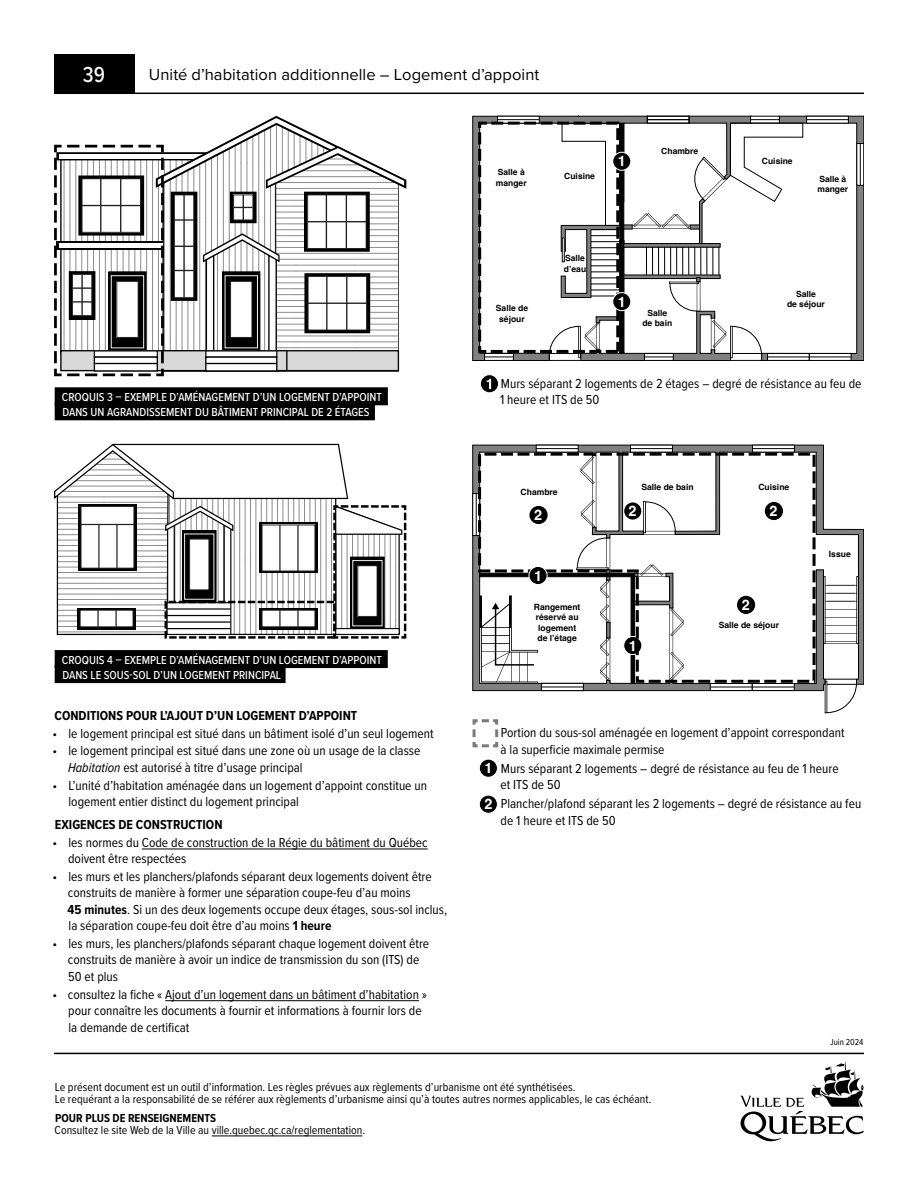
<style>
.page{position:relative;width:918px;height:1188px;background:#fff}
.page>*{position:absolute;margin:0;border:0;box-sizing:border-box;transform-origin:0 0}
.t1{font:500 22.5px "Proxima Nova Cond";color:#fff}
.t2{font:16.5px "Proxima Nova";letter-spacing:.005em;color:#000}
.t3{font:700 14.4px "Helvetica";color:#fff}
.t4{font:13.5px/16.5px "Proxima Nova Cond";color:#000}
.t5{font:700 13.5px "Proxima Nova Cond";color:#000}
.t6{font:12px/12px "Proxima Nova Cond";color:#000}
.t7{font:500 12px "Proxima Nova Cond";color:#fff}
.t8{font:700 12px "Proxima Nova Cond";color:#000}
.t9{font:9px "Proxima Nova Cond";color:#000}
.t10{font:700 8.55px/10.2px "Helvetica";color:#000}
.s1{font-style:italic}
.s2{font-weight:700}
</style>
<div class="page">
<svg style="left:740px;top:1061px;width:124px;height:80px"></svg>
<hr style="left:54px;top:1053px;width:810px;height:1px;background:#000">
<div style="left:54px;top:54px;width:81px;height:39px;background:#000"></div>
<hr style="left:54px;top:93px;width:810px;height:1px;background:#000">
<hr style="left:212px;top:1136px;width:150px;height:1px;background:#000">
<hr style="left:142px;top:849px;width:286px;height:1px;background:#000">
<hr style="left:165px;top:1000px;width:254px;height:1px;background:#000">
<div style="left:55px;top:387px;width:333px;height:18px;background:#000"></div>
<div style="left:55px;top:402px;width:320px;height:18px;background:#000"></div>
<svg style="left:54px;top:116px;width:352px;height:260px"></svg>
<svg style="left:480px;top:375px;width:19px;height:18px"></svg>
<div style="left:480px;top:374px;width:19px;height:19px;border:1px solid #fff;border-radius:50%"></div>
<svg style="left:487px;top:379px;width:4px;height:10px"></svg>
<svg style="left:473px;top:116px;width:391px;height:245px"></svg>
<div style="left:620px;top:240px;width:4px;height:114px;border:1px solid #000"></div>
<div style="left:620px;top:123px;width:4px;height:122px;border:1px solid #000"></div>
<div style="left:478px;top:122px;width:141px;height:231px;border:3px dashed #000"></div>
<div style="left:612px;top:152px;width:19px;height:19px;background:#000;border:1px solid #fff;border-radius:50%"></div>
<div style="left:612px;top:292px;width:19px;height:19px;background:#000;border:1px solid #fff;border-radius:50%"></div>
<div style="left:55px;top:650px;width:333px;height:18px;background:#000"></div>
<div style="left:55px;top:665px;width:231px;height:18px;background:#000"></div>
<svg style="left:54px;top:444px;width:352px;height:195px"></svg>
<div style="left:165px;top:601px;width:171px;height:38px;border:2px dashed #000"></div>
<svg style="left:472px;top:719px;width:27px;height:29px"></svg>
<div style="left:479px;top:759px;width:18px;height:18px;background:#000;border-radius:50%"></div>
<div style="left:479px;top:759px;width:19px;height:19px;border:1px solid #fff;border-radius:50%"></div>
<div style="left:479px;top:795px;width:18px;height:18px;background:#000;border-radius:50%"></div>
<div style="left:479px;top:795px;width:19px;height:19px;border:1px solid #fff;border-radius:50%"></div>
<svg style="left:473px;top:445px;width:391px;height:246px"></svg>
<svg style="left:825px;top:678px;width:32px;height:35px"></svg>
<svg style="left:473px;top:494px;width:7px;height:42px"></svg>
<hr style="left:476px;top:494px;width:1px;height:42px;background:#000">
<svg style="left:712px;top:685px;width:38px;height:4px"></svg>
<div style="left:710px;top:683px;width:42px;height:8px;border:1px solid #000"></div>
<hr style="left:710px;top:687px;width:42px;height:1px;background:#000">
<svg style="left:543px;top:685px;width:39px;height:4px"></svg>
<div style="left:541px;top:683px;width:43px;height:8px;border:1px solid #000"></div>
<hr style="left:541px;top:687px;width:42px;height:1px;background:#000">
<svg style="left:754px;top:685px;width:38px;height:4px"></svg>
<div style="left:752px;top:683px;width:42px;height:8px;border:1px solid #000"></div>
<hr style="left:752px;top:687px;width:42px;height:1px;background:#000">
<svg style="left:632px;top:447px;width:39px;height:3px"></svg>
<hr style="left:630px;top:448px;width:42px;height:1px;background:#000">
<svg style="left:538px;top:447px;width:38px;height:3px"></svg>
<hr style="left:536px;top:448px;width:42px;height:1px;background:#000">
<svg style="left:754px;top:447px;width:39px;height:3px"></svg>
<hr style="left:752px;top:448px;width:42px;height:1px;background:#000">
<svg style="left:477px;top:451px;width:340px;height:233px"></svg>
<div style="left:737px;top:596px;width:18px;height:18px;background:#000;border-radius:50%"></div>
<div style="left:765px;top:502px;width:18px;height:18px;background:#000;border-radius:50%"></div>
<div style="left:623px;top:502px;width:19px;height:18px;background:#000;border:1px solid #fff;border-radius:50%"></div>
<div style="left:529px;top:506px;width:19px;height:18px;background:#000;border-radius:50%"></div>
<div style="left:529px;top:566px;width:19px;height:19px;background:#000;border:1px solid #fff;border-radius:50%"></div>
<h1 class="t1" style="left:83px;top:58px;width:24px">39</h1>
<p class="t2" style="left:149px;top:62px;width:392px">Unité d’habitation additionnelle – Logement d’appoint</p>
<p class="t10" style="left:496px;top:168px;width:32px">Salle à manger</p>
<p class="t10" style="left:564px;top:171px;width:32px">Cuisine</p>
<p class="t3" style="left:618px;top:153px;width:9px">1</p>
<p class="t10" style="left:564px;top:254px;width:24px">Salle d’eau</p>
<p class="t10" style="left:661px;top:147px;width:38px">Chambre</p>
<p class="t3" style="left:618px;top:293px;width:9px">1</p>
<p class="t10" style="left:496px;top:304px;width:34px;text-align:center">Salle de séjour</p>
<p class="t10" style="left:642px;top:308px;width:31px;text-align:center">Salle de bain</p>
<p class="t10" style="left:762px;top:157px;width:32px">Cuisine</p>
<p class="t10" style="left:817px;top:175px;width:32px">Salle à manger</p>
<p class="t10" style="left:787px;top:290px;width:39px;text-align:center">Salle<br>de séjour</p>
<p class="t7" style="left:62px;top:388px;width:322px">CROQUIS 3 – EXEMPLE D’AMÉNAGEMENT D’UN LOGEMENT D’APPOINT</p>
<p class="t7" style="left:62px;top:403px;width:309px">DANS UN AGRANDISSEMENT DU BÂTIMENT PRINCIPAL DE 2 ÉTAGES</p>
<p class="t7" style="left:62px;top:651px;width:321px">CROQUIS 4 – EXEMPLE D’AMÉNAGEMENT D’UN LOGEMENT D’APPOINT</p>
<p class="t7" style="left:62px;top:666px;width:220px">DANS LE SOUS-SOL D’UN LOGEMENT PRINCIPAL</p>
<p class="t5" style="left:55px;top:706px;width:304px">CONDITIONS POUR L’AJOUT D’UN LOGEMENT D’APPOINT</p>
<p class="t4" style="left:52px;top:725px;width:383px">• le logement principal est situé dans un bâtiment isolé d’un seul logement</p>
<p class="t4" style="left:68px;top:742px;width:354px;text-indent:-16px">• le logement principal est situé dans une zone où un usage de la classe<br><span class="s1">Habitation</span> est autorisé à titre d’usage principal</p>
<p class="t4" style="left:69px;top:776px;width:360px;text-indent:-16px">• L’unité d’habitation aménagée dans un logement d’appoint constitue un logement entier distinct du logement principal</p>
<p class="t5" style="left:55px;top:815px;width:169px">EXIGENCES DE CONSTRUCTION</p>
<p class="t4" style="left:68px;top:834px;width:361px;text-indent:-16px">• les normes du Code de construction de la Régie du bâtiment du Québec doivent être respectées</p>
<p class="t4" style="left:68px;top:868px;width:381px;text-indent:-15px">• les murs et les planchers/plafonds séparant deux logements doivent être construits de manière à former une séparation coupe-feu d’au moins<br><span class="s2">45 minutes</span>. Si un des deux logements occupe deux étages, sous-sol inclus, la séparation coupe-feu doit être d’au moins <span class="s2">1 heure</span></p>
<p class="t4" style="left:68px;top:935px;width:363px;text-indent:-15px">• les murs, les planchers/plafonds séparant chaque logement doivent être construits de manière à avoir un indice de transmission du son (ITS) de<br>50 et plus</p>
<p class="t4" style="left:68px;top:985px;width:360px;text-indent:-16px">• consultez la fiche « Ajout d’un logement dans un bâtiment d’habitation » pour connaître les documents à fournir et informations à fournir lors de la demande de certificat</p>
<p class="t4" style="left:500px;top:374px;width:363px">Murs séparant 2 logements de 2 étages – degré de résistance au feu de<br>1 heure et ITS de 50</p>
<p class="t10" style="left:521px;top:488px;width:39px">Chambre</p>
<p class="t10" style="left:641px;top:483px;width:54px">Salle de bain</p>
<p class="t10" style="left:758px;top:483px;width:32px">Cuisine</p>
<p class="t3" style="left:534px;top:506px;width:10px">2</p>
<p class="t3" style="left:628px;top:502px;width:10px">2</p>
<p class="t3" style="left:770px;top:502px;width:10px">2</p>
<p class="t3" style="left:534px;top:567px;width:10px">1</p>
<p class="t10" style="left:534px;top:603px;width:48px">Rangement réservé au logement de l’étage</p>
<p class="t3" style="left:629px;top:637px;width:10px">1</p>
<p class="t3" style="left:742px;top:596px;width:10px">2</p>
<p class="t10" style="left:719px;top:621px;width:62px">Salle de séjour</p>
<p class="t10" style="left:829px;top:550px;width:23px">Issue</p>
<p class="t3" style="left:485px;top:760px;width:10px">1</p>
<p class="t3" style="left:485px;top:796px;width:10px">2</p>
<p class="t4" style="left:501px;top:724px;width:345px">Portion du sous-sol aménagée en logement d’appoint correspondant à la superficie maximale permise</p>
<p class="t4" style="left:500px;top:759px;width:340px">Murs séparant 2 logements – degré de résistance au feu de 1 heure et ITS de 50</p>
<p class="t4" style="left:501px;top:795px;width:362px">Plancher/plafond séparant les 2 logements – degré de résistance au feu de 1 heure et ITS de 50</p>
<p class="t9" style="left:830px;top:1035px;width:35px">Juin 2024</p>
<p class="t6" style="left:55px;top:1081px;width:598px">Le présent document est un outil d’information. Les règles prévues aux règlements d’urbanisme ont été synthétisées.<br>Le requérant a la responsabilité de se référer aux règlements d’urbanisme ainsi qu’à toutes autres normes applicables, le cas échéant.</p>
<p class="t8" style="left:55px;top:1109px;width:162px">POUR PLUS DE RENSEIGNEMENTS</p>
<p class="t6" style="left:55px;top:1124px;width:312px">Consultez le site Web de la Ville au ville.quebec.qc.ca/reglementation.</p>
</div>
